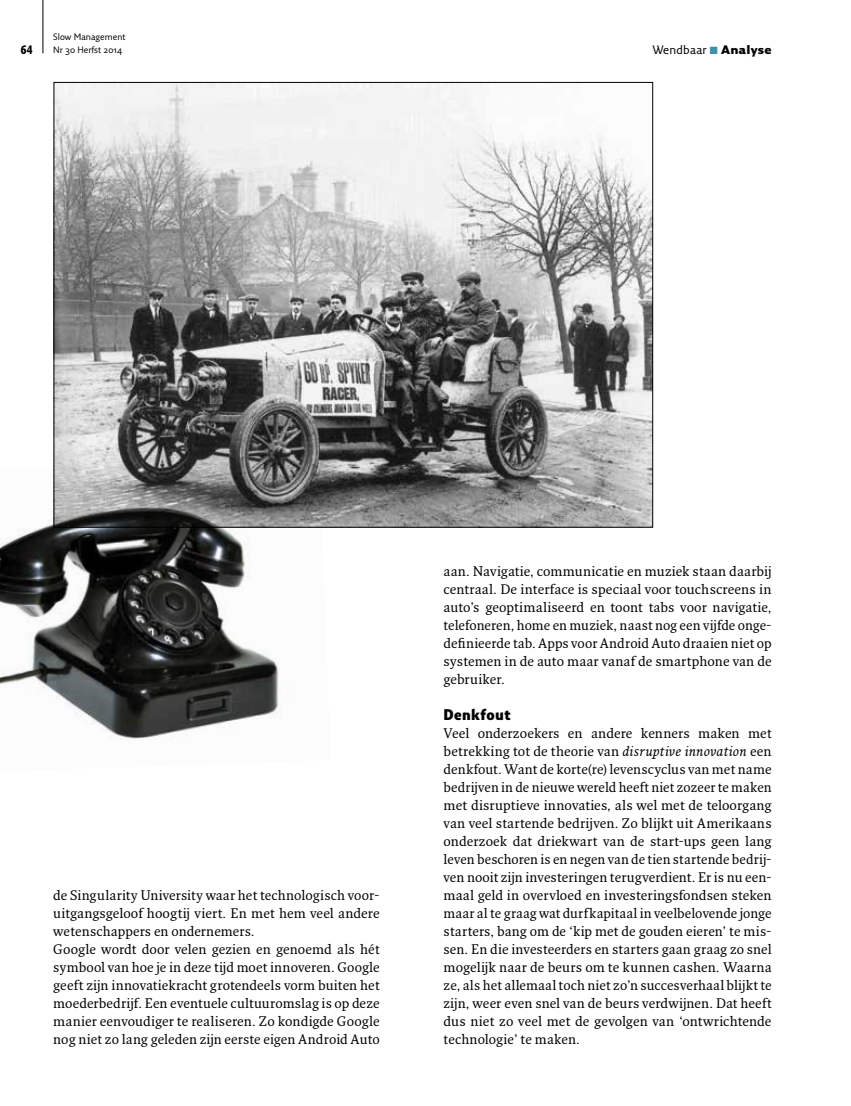
<style>
.page{position:relative;width:851px;height:1106px;background:#fff}
.page>*{position:absolute;margin:0;border:0;box-sizing:border-box;transform-origin:0 0}
.t1{font:900 15px "Fresco Sans Con";letter-spacing:.025em;color:#000}
.t2{font:13.5px/18px "Fresco Std";color:#000;text-align:justify}
.t3{font:12px "Fresco Sans Std";letter-spacing:.015em;color:#000}
.t4{font:700 12px "Fresco Sans Con";color:#000}
.t5{font:9px/13.5px "Fresco Sans Std";color:#000}
.s1{color:#3c92ad}
.s2{font-weight:900}
.s3{font-style:italic}
</style>
<div class="page">
<img style="left:56px;top:84px;width:594px;height:441px">
<img style="left:0;top:458px;width:330px;height:282px">
<hr style="left:43px;top:0;width:1px;height:53px;background:#000">
<p class="t5" style="left:53px;top:30px;width:74px">Slow Management<br>Nr 30 Herfst 2014</p>
<p class="t4" style="left:21px;top:42px;width:13px">64</p>
<p class="t3" style="left:652px;top:42px;width:120px">Wendbaar <span class="s1">■</span> <span class="s2">Analyse</span></p>
<p class="t2" style="left:53px;top:886px;width:328px;text-align:left">de Singularity University waar het technologisch voor&shy;uitgangsgeloof hoogtij viert. En met hem veel andere wetenschappers en ondernemers.<br>Google wordt door velen gezien en genoemd als hét symbool van hoe je in deze tijd moet innoveren. Google geeft zijn innovatiekracht grotendeels vorm buiten het moederbedrijf. Een eventuele cultuuromslag is op deze manier eenvoudiger te realiseren. Zo kondigde Google nog niet zo lang geleden zijn eerste eigen Android Auto</p>
<p class="t2" style="left:443px;top:562px;width:329px">aan. Navigatie, communicatie en muziek staan daarbij centraal. De interface is speciaal voor touchscreens in auto’s geoptimaliseerd en toont tabs voor navigatie, telefoneren, home en muziek, naast nog een vijfde onge&shy;definieerde tab. Apps voor Android Auto draaien niet op systemen in de auto maar vanaf de smartphone van de gebruiker.</p>
<p class="t1" style="left:443px;top:705px;width:68px">Denkfout</p>
<p class="t2" style="left:443px;top:724px;width:329px">Veel onderzoekers en andere kenners maken met betrekking tot de theorie van <span class="s3">disruptive innovation</span> een denkfout. Want de korte(re) levenscyclus van met name bedrijven in de nieuwe wereld heeft niet zozeer te maken met disruptieve innovaties, als wel met de teloorgang van veel startende bedrijven. Zo blijkt uit Amerikaans onderzoek dat driekwart van de start-ups geen lang leven beschoren is en negen van de tien startende bedrij&shy;ven nooit zijn investeringen terugverdient. Er is nu een&shy;maal geld in overvloed en investeringsfondsen steken maar al te graag wat durfkapitaal in veelbelovende jonge starters, bang om de ‘kip met de gouden eieren’ te mis&shy;sen. En die investeerders en starters gaan graag zo snel mogelijk naar de beurs om te kunnen cashen. Waarna ze, als het allemaal toch niet zo’n succesverhaal blijkt te zijn, weer even snel van de beurs verdwijnen. Dat heeft dus niet zo veel met de gevolgen van ‘ontwrichtende technologie’ te maken.</p>
</div>
